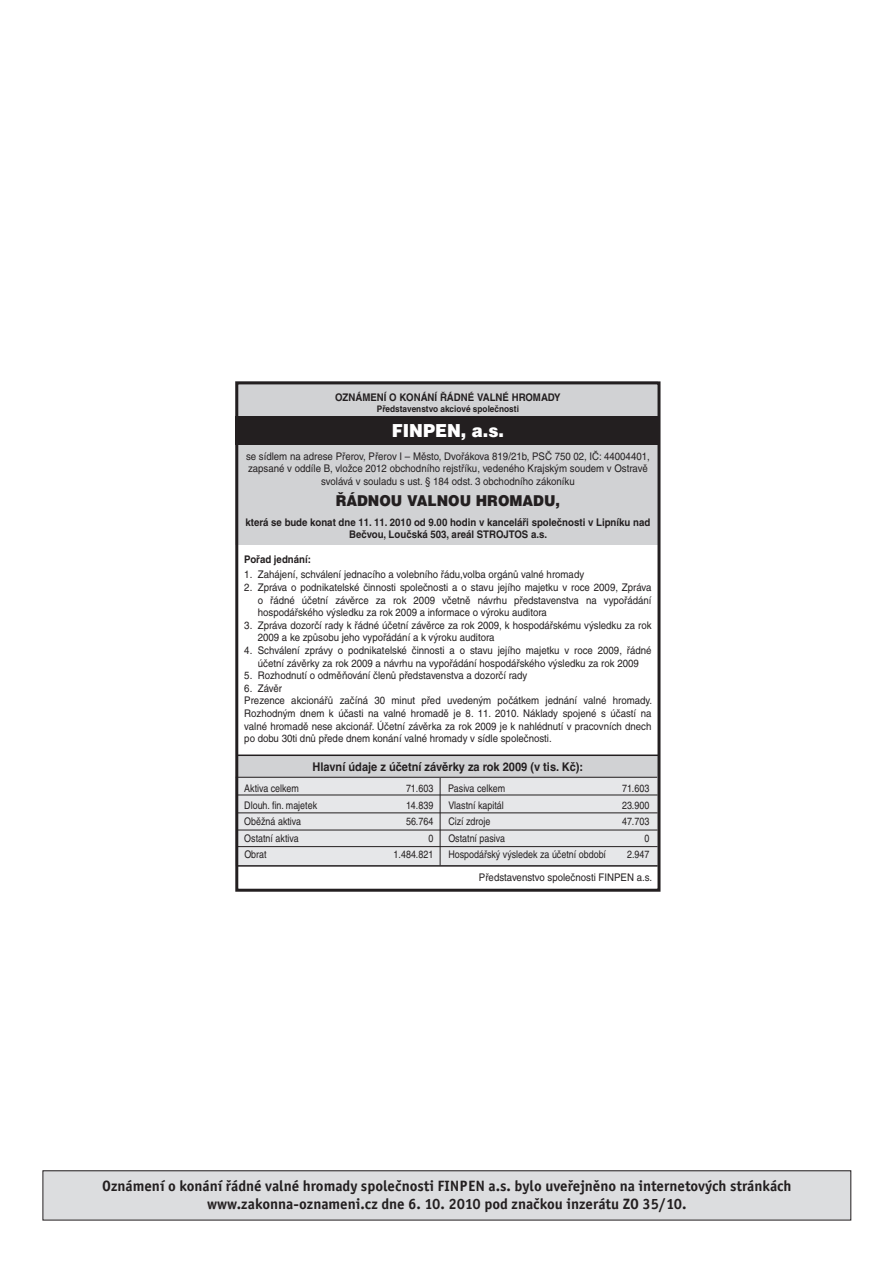
<style>
.page{position:relative;width:893px;height:1263px;background:#fff}
.page>*{position:absolute;margin:0;border:0;box-sizing:border-box;transform-origin:0 0}
.t1{font:900 18px "Helvetica CE";color:#fff;scale:.92 1}
.t2{font:700 15px/18px "Officina Sans ITC";color:#231f20;text-align:center}
.t3{font:900 15px "Helvetica CE";color:#231f20;scale:.92 1}
.t4{font:700 12px "Helvetica CE";color:#231f20;scale:.92 1}
.t5{font:10.5px/12.6px "Helvetica CE";color:#231f20;text-align:center;scale:.92 1}
.t6{font:10.5px "Helvetica CE";color:#231f20;scale:.85 1}
.t7{font:700 10.5px/12.6px "Helvetica CE";color:#231f20;text-align:center;scale:.92 1}
.t8{font:700 9px "Helvetica CE";color:#231f20;scale:.92 1}
</style>
<div class="page">
<div style="left:236px;top:755px;width:422px;height:23px;background:#d1d2d4"></div>
<div style="left:236px;top:778px;width:422px;height:87px;background:#e6e7e9"></div>
<div style="left:236px;top:381px;width:422px;height:164px;background:#d1d2d4"></div>
<div style="left:236px;top:416px;width:422px;height:29px;background:#231f20"></div>
<div style="left:235px;top:381px;width:425px;height:511px;border:3px solid #231f20"></div>
<div style="left:43px;top:1171px;width:808px;height:49px;background:#dcdddf"></div>
<div style="left:43px;top:1170px;width:808px;height:50px;border:1px solid #231f20"></div>
<hr style="left:236px;top:777px;width:421px;height:1px;background:#231f20">
<hr style="left:236px;top:754px;width:422px;height:2px;background:#231f20">
<hr style="left:236px;top:865px;width:422px;height:2px;background:#231f20">
<hr style="left:236px;top:795px;width:422px;height:1px;background:#231f20">
<hr style="left:236px;top:813px;width:422px;height:1px;background:#231f20">
<hr style="left:236px;top:830px;width:422px;height:1px;background:#231f20">
<hr style="left:236px;top:846px;width:422px;height:1px;background:#231f20">
<hr style="left:440px;top:778px;width:1px;height:87px;background:#231f20">
<p class="t7" style="left:335px;top:391px;width:247px">OZNÁMENÍ O KONÁNÍ ŘÁDNÉ VALNÉ HROMADY</p>
<p class="t8" style="left:377px;top:403px;width:156px">Představenstvo akciové společnosti</p>
<h1 class="t1" style="left:392px;top:420px;width:123px">FINPEN, a.s.</h1>
<p class="t5" style="left:246px;top:450px;width:440px">se sídlem na adrese Přerov, Přerov I – Město, Dvořákova 819/21b, PSČ 750 02, IČ: 44004401, zapsané v oddíle B, vložce 2012 obchodního rejstříku, vedeného Krajským soudem v Ostravě svolává v souladu s ust. § 184 odst. 3 obchodního zákoníku</p>
<h2 class="t3" style="left:336px;top:492px;width:245px">ŘÁDNOU VALNOU HROMADU,</h2>
<p class="t7" style="left:245px;top:515px;width:441px">která se bude konat dne 11. 11. 2010 od 9.00 hodin v kanceláři společnosti v Lipníku nad<br>Bečvou, Loučská 503, areál STROJTOS a.s.</p>
<p class="t7" style="left:244px;top:553px;width:74px">Pořad jednání:</p>
<p class="t5" style="left:244px;top:568px;width:371px">1. Zahájení, schválení jednacího a volebního řádu,volba orgánů valné hromady</p>
<p class="t5" style="left:258px;top:581px;width:429px;text-align:justify;text-indent:-14px">2. Zpráva o podnikatelské činnosti společnosti a o stavu jejího majetku v roce 2009, Zpráva o řádné účetní závěrce za rok 2009 včetně návrhu představenstva na vypořádání hospodářského výsledku za rok 2009 a informace o výroku auditora</p>
<p class="t5" style="left:258px;top:619px;width:429px;text-align:left;text-indent:-14px">3. Zpráva dozorčí rady k řádné účetní závěrce za rok 2009, k hospodářskému výsledku za rok<br>2009 a ke způsobu jeho vypořádání a k výroku auditora</p>
<p class="t5" style="left:244px;top:644px;width:444px">4. Schválení zprávy o podnikatelské činnosti a o stavu jejího majetku v roce 2009, řádné účetní závěrky za rok 2009 a návrhu na vypořádání hospodářského výsledku za rok 2009</p>
<p class="t5" style="left:244px;top:669px;width:309px">5. Rozhodnutí o odměňování členů představenstva a dozorčí rady</p>
<p class="t5" style="left:244px;top:682px;width:445px;text-align:left">6. Závěr<br>Prezence akcionářů začíná 30 minut před uvedeným počátkem jednání valné hromady.<br>Rozhodným dnem k účasti na valné hromadě je 8. 11. 2010. Náklady spojené s účastí na valné hromadě nese akcionář. Účetní závěrka za rok 2009 je k nahlédnutí v pracovních dnech po dobu 30ti dnů přede dnem konání valné hromady v sídle společnosti.</p>
<p class="t4" style="left:312px;top:760px;width:296px">Hlavní údaje z účetní závěrky za rok 2009 (v tis. Kč):</p>
<p class="t6" style="left:244px;top:782px;width:66px">Aktiva celkem</p>
<p class="t6" style="left:406px;top:782px;width:34px">71.603</p>
<p class="t6" style="left:448px;top:782px;width:68px">Pasiva celkem</p>
<p class="t6" style="left:622px;top:782px;width:34px">71.603</p>
<p class="t6" style="left:244px;top:799px;width:87px">Dlouh. fin. majetek</p>
<p class="t6" style="left:406px;top:799px;width:34px">14.839</p>
<p class="t6" style="left:448px;top:799px;width:67px">Vlastní kapitál</p>
<p class="t6" style="left:622px;top:799px;width:34px">23.900</p>
<p class="t6" style="left:244px;top:815px;width:68px">Oběžná aktiva</p>
<p class="t6" style="left:406px;top:815px;width:34px">56.764</p>
<p class="t6" style="left:448px;top:815px;width:51px">Cizí zdroje</p>
<p class="t6" style="left:622px;top:815px;width:34px">47.703</p>
<p class="t6" style="left:244px;top:832px;width:65px">Ostatní aktiva</p>
<p class="t6" style="left:428px;top:832px;width:7px">0</p>
<p class="t6" style="left:448px;top:832px;width:68px">Ostatní pasiva</p>
<p class="t6" style="left:644px;top:832px;width:7px">0</p>
<p class="t6" style="left:244px;top:848px;width:28px">Obrat</p>
<p class="t6" style="left:394px;top:848px;width:48px">1.484.821</p>
<p class="t6" style="left:448px;top:848px;width:187px">Hospodářský výsledek za účetní období</p>
<p class="t6" style="left:627px;top:848px;width:28px">2.947</p>
<p class="t5" style="left:479px;top:871px;width:190px">Představenstvo společnosti FINPEN a.s.</p>
<h2 class="t2" style="left:102px;top:1176px;width:691px">Oznámení o konání řádné valné hromady společnosti FINPEN a.s. bylo uveřejněno na internetových stránkách www.zakonna-oznameni.cz dne 6. 10. 2010 pod značkou inzerátu ZO 35/10.</h2>
</div>
